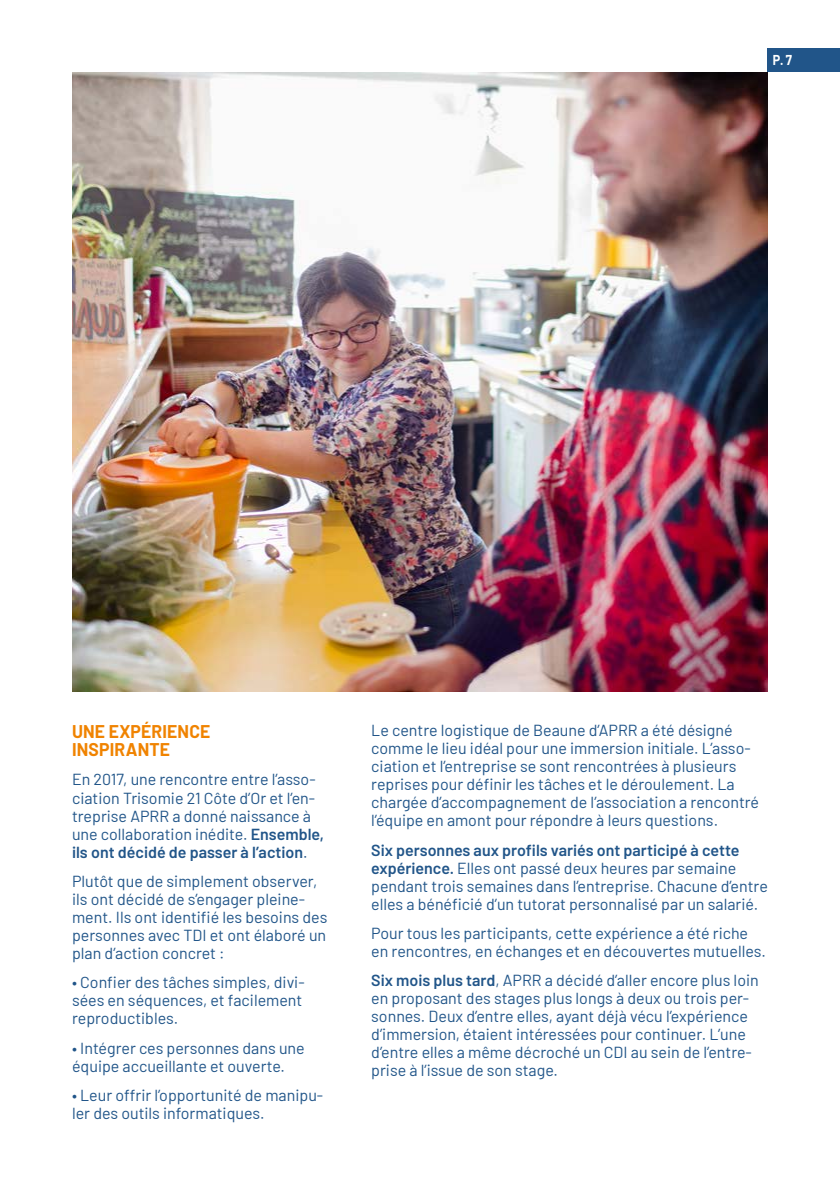
<style>
.page{position:relative;width:840px;height:1191px;background:#fff}
.page>*{position:absolute;margin:0;border:0;box-sizing:border-box;transform-origin:0 0}
.t1{font:700 18px/18px "Barlow";letter-spacing:.01em;color:#f08300}
.t2{font:16px/18px "Barlow";color:#215589}
.t3{font:700 14px "Barlow";color:#fff;scale:.89 1}
.s1{font-weight:600}
</style>
<div class="page">
<img style="left:72px;top:72px;width:695px;height:620px">
<div style="left:767px;top:48px;width:72px;height:24px;background:#215589"></div>
<p class="t3" style="left:772px;top:50px;width:23px">P. 7</p>
<p class="t1" style="left:72px;top:721px;width:140px">UNE EXPÉRIENCE<br>INSPIRANTE</p>
<p class="t2" style="left:72px;top:769px;width:253px">En 2017, une rencontre entre l’asso&shy;ciation Trisomie 21 Côte d’Or et l’en&shy;treprise APRR a donné naissance à une collaboration inédite. <span class="s1">Ensemble, ils ont décidé de passer à l’action</span>.</p>
<p class="t2" style="left:72px;top:871px;width:257px">Plutôt que de simplement observer, ils ont décidé de s’engager pleine&shy;ment. Ils ont identifié les besoins des personnes avec TDI et ont élaboré un plan d’action concret :</p>
<p class="t2" style="left:72px;top:972px;width:234px">• Confier des tâches simples, divi&shy;sées en séquences, et facilement reproductibles.</p>
<p class="t2" style="left:72px;top:1037px;width:234px">• Intégrer ces personnes dans une équipe accueillante et ouverte.</p>
<p class="t2" style="left:72px;top:1085px;width:252px">• Leur offrir l’opportunité de manipu&shy;ler des outils informatiques.</p>
<p class="t2" style="left:371px;top:720px;width:389px">Le centre logistique de Beaune d’APRR a été désigné comme le lieu idéal pour une immersion initiale. L’asso&shy;ciation et l’entreprise se sont rencontrées à plusieurs reprises pour définir les tâches et le déroulement. La chargée d’accompagnement de l’association a rencontré l’équipe en amont pour répondre à leurs questions.</p>
<p class="t2" style="left:371px;top:839px;width:398px"><span class="s1">Six personnes aux profils variés ont participé à cette expérience.</span> Elles ont passé deux heures par semaine pendant trois semaines dans l’entreprise. Chacune d’entre elles a bénéficié d’un tutorat personnalisé par un salarié.</p>
<p class="t2" style="left:371px;top:923px;width:396px">Pour tous les participants, cette expérience a été riche en rencontres, en échanges et en découvertes mutuelles.</p>
<p class="t2" style="left:371px;top:970px;width:389px"><span class="s1">Six mois plus tard</span>, APRR a décidé d’aller encore plus loin en proposant des stages plus longs à deux ou trois per&shy;sonnes. Deux d’entre elles, ayant déjà vécu l’expérience d’immersion, étaient intéressées pour continuer. L’une d’entre elles a même décroché un CDI au sein de l’entre&shy;prise à l’issue de son stage.</p>
</div>
